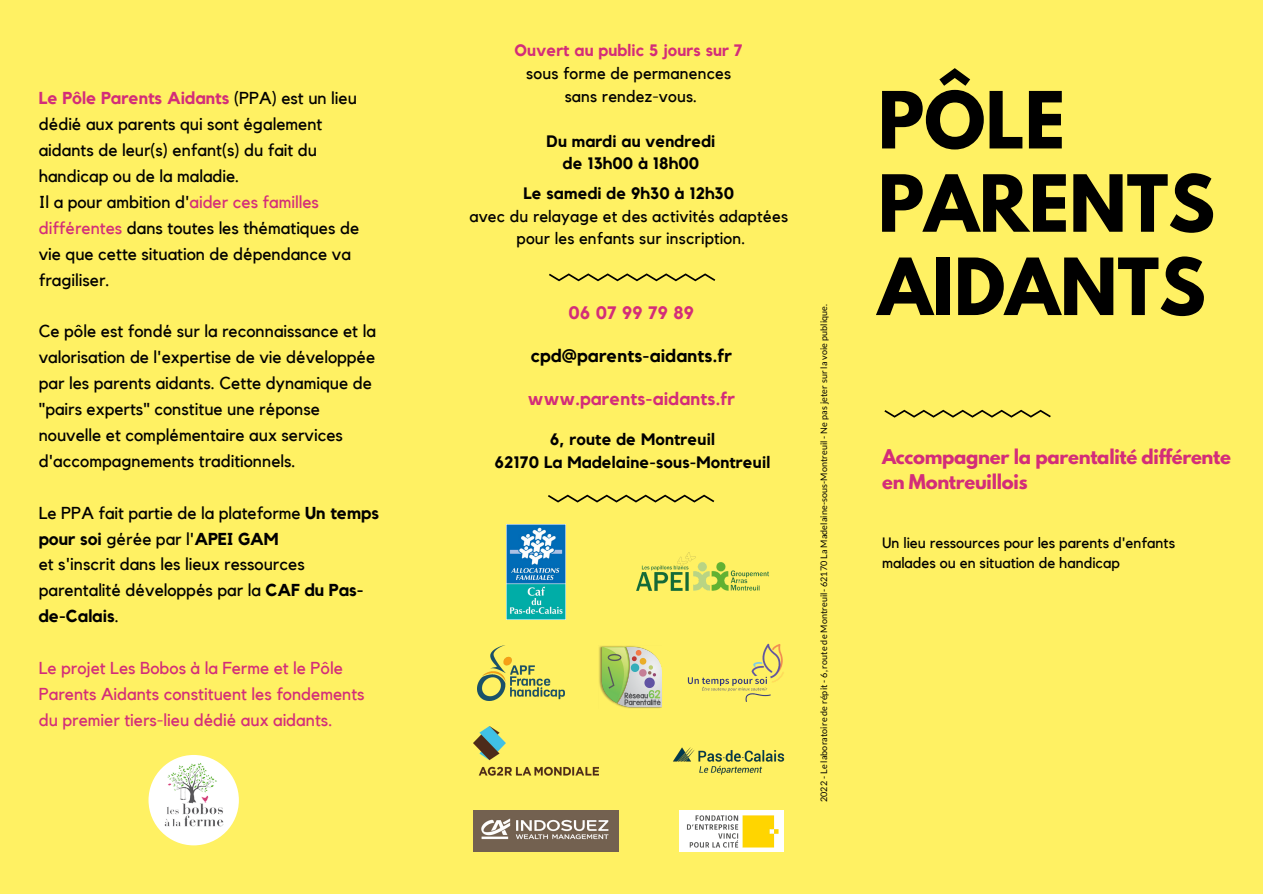
<style>
.page{position:relative;width:1263px;height:894px;background:#fff}
.page>*{position:absolute;margin:0;border:0;box-sizing:border-box;transform-origin:0 0}
.t1{font:700 69.6px "League Spartan";color:#000}
.t2{font:700 18px "League Spartan";letter-spacing:-.015em;color:#d32d79}
.t3{font:700 18px "Kollektif";letter-spacing:.01em;color:#d32d79}
.t4{font:700 18px "Kollektif";letter-spacing:.01em;color:#000}
.t5{font:17.25px/25.8px "Kollektif";color:#000}
.t6{font:17.25px/25.8px "Kollektif";color:#d32d79}
.t7{font:16.5px "Kollektif";letter-spacing:.01em;color:#000}
.t8{font:700 16.5px "Kollektif";letter-spacing:.01em;color:#000}
.t9{font:700 16.5px "Kollektif";letter-spacing:.01em;color:#d32d79}
.t10{font:15px/20.2px "Kollektif";color:#000}
.t11{font:9px "Lato";letter-spacing:.01em;color:#000}
.s1{font-weight:700;color:#d32d79}
.s2{color:#d32d79}
.s3{font-weight:700}
</style>
<div class="page">
<div style="left:0;top:0;width:1263px;height:893px;background:#fff163"></div>
<img style="left:673px;top:747px;width:112px;height:28px">
<img style="left:507px;top:524px;width:58px;height:95px">
<img style="left:477px;top:645px;width:88px;height:55px">
<img style="left:473px;top:810px;width:146px;height:41px">
<svg style="left:549px;top:273px;width:166px;height:8px"></svg>
<svg style="left:884px;top:409px;width:167px;height:8px"></svg>
<div style="left:149px;top:754px;width:90px;height:91px;background:#fff;border-radius:50%"></div>
<img style="left:164px;top:762px;width:59px;height:65px">
<svg style="left:548px;top:494px;width:166px;height:8px"></svg>
<img style="left:687px;top:643px;width:97px;height:59px">
<img style="left:637px;top:553px;width:132px;height:38px">
<img style="left:473px;top:726px;width:125px;height:48px">
<img style="left:599px;top:646px;width:63px;height:62px">
<div style="left:679px;top:809px;width:105px;height:42px;background:#fff"></div>
<img style="left:687px;top:815px;width:92px;height:32px">
<p class="t5" style="left:39px;top:86px;width:320px"><span class="s1">Le Pôle Parents Aidants</span> (PPA) est un lieu dédié aux parents qui sont également aidants de leur(s) enfant(s) du fait du handicap ou de la maladie.</p>
<p class="t5" style="left:39px;top:190px;width:322px">Il a pour ambition d'<span class="s2">aider ces familles différentes</span> dans toutes les thématiques de vie que cette situation de dépendance va fragiliser.</p>
<p class="t5" style="left:39px;top:319px;width:339px">Ce pôle est fondé sur la reconnaissance et la valorisation de l'expertise de vie développée par les parents aidants. Cette dynamique de "pairs experts" constitue une réponse nouvelle et complémentaire aux services d'accompagnements traditionnels.</p>
<p class="t5" style="left:39px;top:500px;width:342px">Le PPA fait partie de la plateforme <span class="s3">Un temps pour soi</span> gérée par l'<span class="s3">APEI GAM</span></p>
<p class="t5" style="left:39px;top:552px;width:326px">et s'inscrit dans les lieux ressources parentalité développés par la <span class="s3">CAF du Pas&shy;de-Calais</span>.</p>
<p class="t6" style="left:39px;top:655px;width:327px">Le projet Les Bobos à la Ferme et le Pôle<br>Parents Aidants constituent les fondements du premier tiers-lieu dédié aux aidants.</p>
<p class="t9" style="left:514px;top:43px;width:230px">Ouvert au public 5 jours sur 7</p>
<p class="t7" style="left:526px;top:66px;width:207px">sous forme de permanences</p>
<p class="t7" style="left:565px;top:88px;width:134px">sans rendez-vous.</p>
<p class="t8" style="left:547px;top:133px;width:170px">Du mardi au vendredi</p>
<p class="t8" style="left:563px;top:156px;width:138px">de 13h00 à 18h00</p>
<p class="t8" style="left:523px;top:186px;width:212px">Le samedi de 9h30 à 12h30</p>
<p class="t7" style="left:469px;top:208px;width:320px">avec du relayage et des activités adaptées</p>
<p class="t7" style="left:517px;top:231px;width:230px">pour les enfants sur inscription.</p>
<p class="t3" style="left:568px;top:305px;width:127px">06 07 99 79 89</p>
<p class="t4" style="left:531px;top:347px;width:203px">cpd@parents-aidants.fr</p>
<p class="t3" style="left:528px;top:390px;width:208px">www.parents-aidants.fr</p>
<p class="t8" style="left:550px;top:432px;width:167px">6, route de Montreuil</p>
<p class="t8" style="left:494px;top:454px;width:277px">62170 La Madelaine-sous-Montreuil</p>
<p class="t11" style="left:818px;top:802px;width:499px;rotate:-90deg">2022 - Le laboratoire de répit - 6, route de Montreuil- 62170 La Madelaine-sous-Montreuil - Ne pas jeter sur la voie publique.</p>
<p class="t1" style="left:878px;top:86px;width:189px">PÔLE</p>
<p class="t1" style="left:878px;top:169px;width:339px">PARENTS</p>
<p class="t1" style="left:878px;top:252px;width:329px">AIDANTS</p>
<p class="t2" style="left:882px;top:448px;width:350px">Accompagner la parentalité différente</p>
<p class="t2" style="left:882px;top:472px;width:147px">en Montreuillois</p>
<p class="t10" style="left:882px;top:533px;width:295px">Un lieu ressources pour les parents d'enfants malades ou en situation de handicap</p>
</div>
